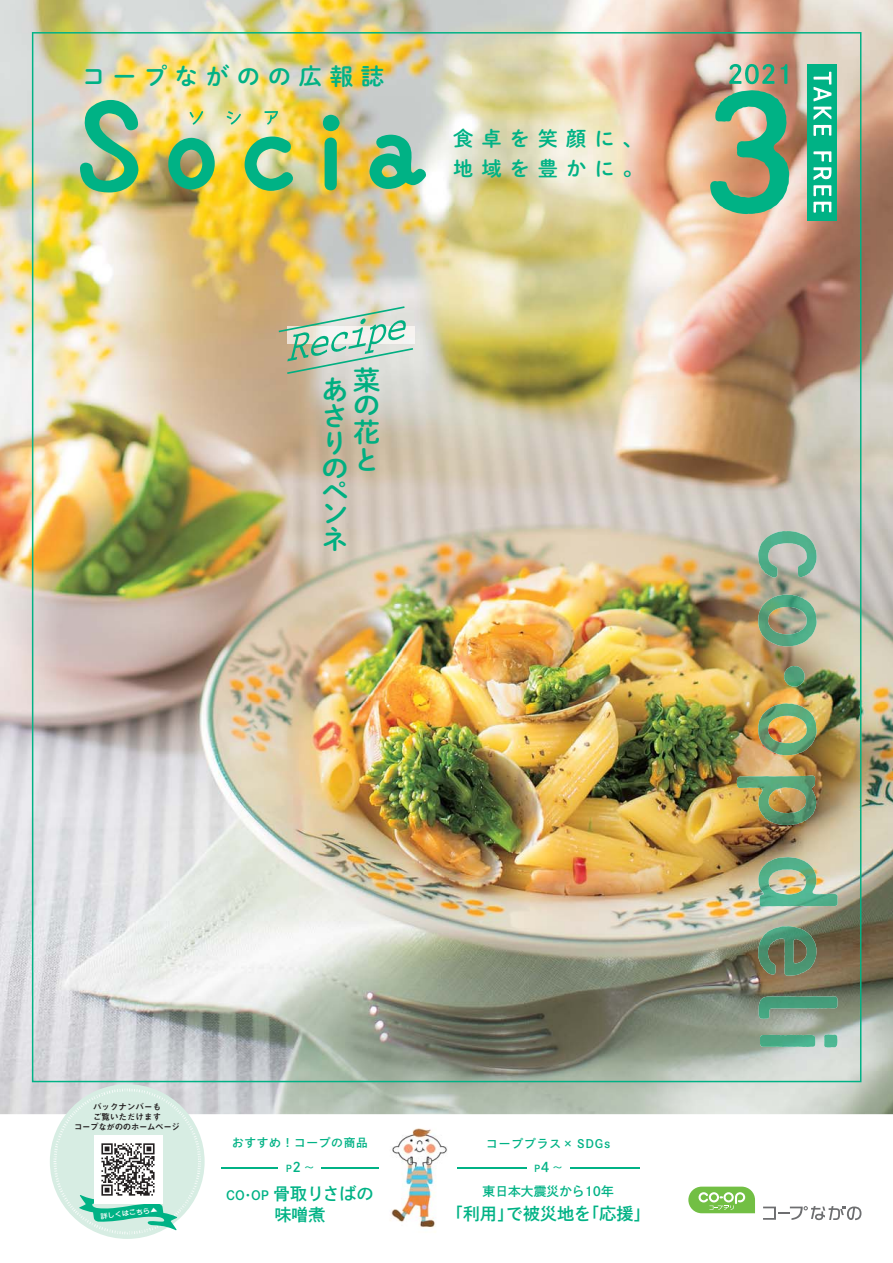
<style>
.page{position:relative;width:893px;height:1263px;background:#fff}
.page>*{position:absolute;margin:0;border:0;box-sizing:border-box;transform-origin:0 0}
.t1{font:26.85px/24.6px "Shuei M Go Std B 90 pv RKSJ V";color:#00af81}
.t2{font:23.4px "Shuei M Go Std B 90 pv RKSJ V";letter-spacing:.325em;color:#00b285}
.t3{font:20.25px/29.7px "Shuei M Go Std B 90 pv RKSJ V";letter-spacing:.4em;color:#00b285}
.t4{font:16.95px/21.3px "P Shuei Go Kin Std N B 90 pv RKSJ H";color:#00b285;text-align:center}
.t5{font:12.75px "P Shuei Go Kin Std N B 90 pv RKSJ H";color:#00b285}
.t6{font:11.7px "P Shuei Go Kin Std N B 90 pv RKSJ H";letter-spacing:.06em;color:#00b285}
.t7{font:11.7px "P Shuei Go Kin Std N B 90 pv RKSJ H";letter-spacing:.08em;color:#00b285}
.t8{font:9.6px "P Shuei Go Kin Std N B 90 pv RKSJ H";color:#00b285}
.t9{font:8.55px/10.1px "Midashi Go Pr 6 N MB31 90 pv RKSJ H";color:#231f20;text-align:center}
.t10{font:6.75px "Jun 34 Pro Medium 90 pv RKSJ H";color:#fff;scale:1.09 1}
.s1{font-size:13.35px}
.s2{font-size:12.75px}
</style>
<div class="page">
<img style="left:0;top:0;width:892px;height:1114px">
<img style="left:32px;top:32px;width:829px;height:1050px">
<img style="left:758px;top:996px;width:79px;height:52px">
<img style="left:390px;top:1128px;width:70px;height:100px">
<svg style="left:279px;top:306px;width:134px;height:68px;background:#bfd0bc"></svg>
<hr style="left:221px;top:1167px;width:157px;height:1px;background:#00b285">
<div style="left:279px;top:1164px;width:42px;height:8px;background:#fff"></div>
<hr style="left:457px;top:1167px;width:182px;height:1px;background:#00b285">
<div style="left:527px;top:1164px;width:42px;height:8px;background:#fff"></div>
<svg style="left:710px;top:90px;width:79px;height:124px;background:#78ab84"></svg>
<svg style="left:729px;top:64px;width:58px;height:20px"></svg>
<img style="left:80px;top:100px;width:59px;height:92px">
<svg style="left:168px;top:138px;width:47px;height:52px;background:#56b073"></svg>
<svg style="left:244px;top:137px;width:50px;height:54px;background:#74c280"></svg>
<svg style="left:323px;top:115px;width:16px;height:16px"></svg>
<div style="left:324px;top:138px;width:13px;height:52px;background:#00b285;border-radius:6px"></div>
<svg style="left:369px;top:135px;width:57px;height:54px;background:#60bd94"></svg>
<svg style="left:189px;top:111px;width:14px;height:14px"></svg>
<svg style="left:227px;top:111px;width:14px;height:14px"></svg>
<svg style="left:264px;top:111px;width:14px;height:14px"></svg>
<div style="left:807px;top:64px;width:30px;height:157px;background:#00b285"></div>
<svg style="left:813px;top:72px;width:18px;height:141px"></svg>
<svg style="left:763px;top:1206px;width:98px;height:14px"></svg>
<svg style="left:688px;top:1187px;width:67px;height:26px;background:#8fcc6a"></svg>
<div style="left:50px;top:1084px;width:155px;height:155px;background:#d7ede3;border-radius:50%"></div>
<img style="left:53px;top:1089px;width:148px;height:145px;border-radius:50%">
<svg style="left:79px;top:1195px;width:98px;height:35px"></svg>
<div style="left:94px;top:1135px;width:68px;height:68px;background:#fff"></div>
<img style="left:101px;top:1143px;width:54px;height:53px">
<h2 class="t2" style="left:82px;top:67px;width:304px">コープながのの広報誌</h2>
<h3 class="t3" style="left:453px;top:126px;width:191px">食卓を笑顔に、地域を豊かに。</h3>
<h1 class="t1" style="left:353px;top:370px;width:28px;line-height:26.8px;text-align:justify">菜の花と</h1>
<h1 class="t1" style="left:321px;top:381px;width:28px">あさりのペン</h1>
<h1 class="t1" style="left:321px;top:530px;width:26px">ネ</h1>
<p class="t9" style="left:74px;top:1103px;width:107px">バックナンバーも<br>ご覧いただけます<br>コープながののホームページ</p>
<p class="t10" style="left:100px;top:1213px;width:54px;rotate:-6deg">詳しくはこちら▲</p>
<h3 class="t6" style="left:232px;top:1139px;width:137px">おすすめ！コープの商品</h3>
<p class="t8" style="left:286px;top:1164px;width:29px">P<span class="s1">2</span> ～</p>
<h3 class="t4" style="left:226px;top:1185px;width:149px"><span class="s2">CO･OP</span> 骨取りさばの味噌煮</h3>
<h3 class="t7" style="left:486px;top:1139px;width:126px">コーププラス× SDGs</h3>
<p class="t8" style="left:534px;top:1164px;width:29px">P<span class="s1">4</span> ～</p>
<h3 class="t5" style="left:482px;top:1187px;width:133px">東日本大震災から10年</h3>
<h3 class="t4" style="left:446px;top:1206px;width:206px">「利用」で被災地を「応援」</h3>
</div>
